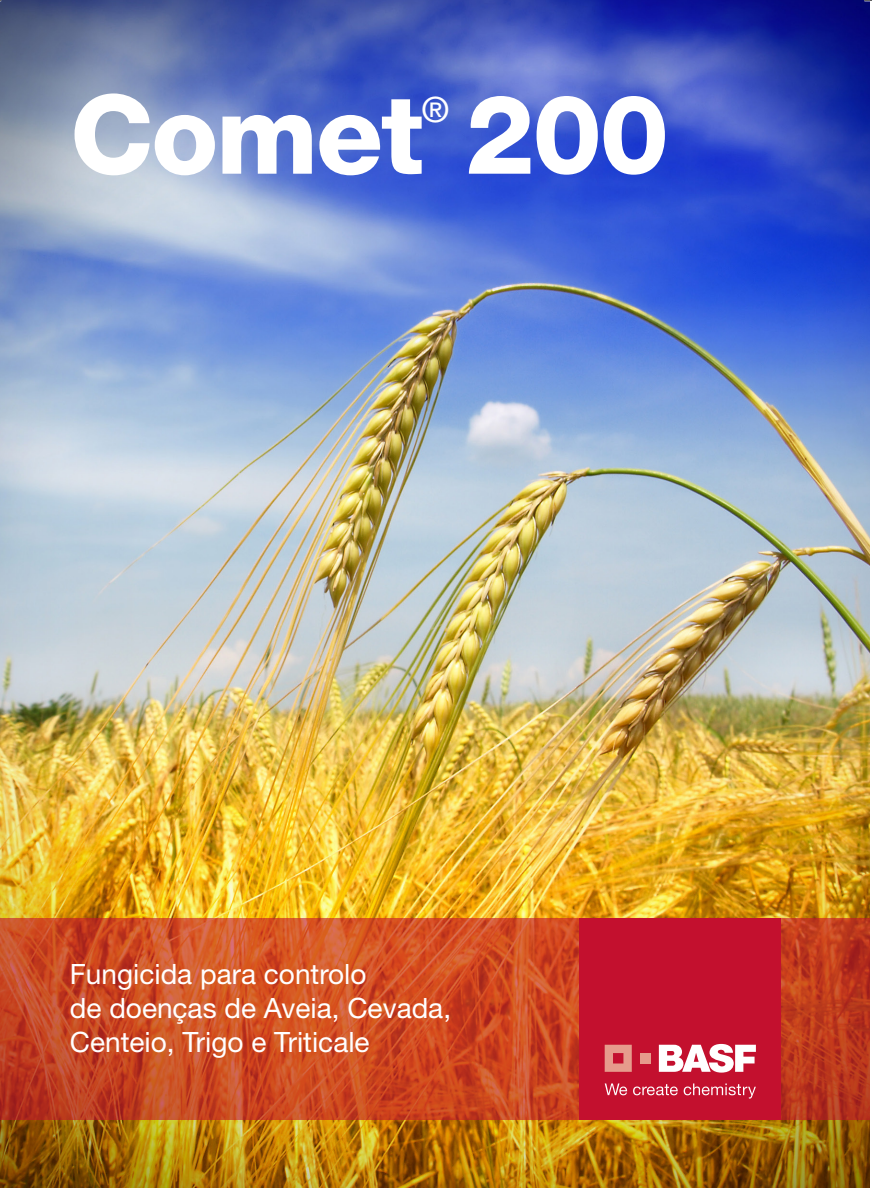
<style>
.page{position:relative;width:872px;height:1188px;background:#fff}
.page>*{position:absolute;margin:0;border:0;box-sizing:border-box;transform-origin:0 0}
.texto{font:800 110px "Helvetica Neue LT Std";letter-spacing:-.02em;color:#fff}
.texto-2{font:500 35px "Helvetica Neue LT Std";color:#fff}
.t1{font:28px "Helvetica Neue LT Std";color:#fff}
</style>
<div class="page">
<img style="left:0;top:0;width:869px;height:1187px">
<svg style="left:0;top:918px;width:869px;height:202px;background:#ca4923"></svg>
<div style="left:579px;top:918px;width:202px;height:202px;background:#c3102e"></div>
<svg style="left:605px;top:1044px;width:27px;height:27px"></svg>
<div style="left:640px;top:1053px;width:10px;height:10px;background:#e69b8c"></div>
<svg style="left:659px;top:1043px;width:97px;height:29px"></svg>
<svg style="left:605px;top:1083px;width:22px;height:12px"></svg>
<svg style="left:633px;top:1084px;width:45px;height:11px"></svg>
<svg style="left:684px;top:1083px;width:72px;height:15px"></svg>
<p class="texto" style="left:70px;top:69px;width:600px">Comet 200</p>
<p class="texto-2" style="left:421px;top:88px;width:29px">®</p>
<p class="t1" style="left:70px;top:957px;width:298px">Fungicida para controlo</p>
<p class="t1" style="left:70px;top:991px;width:383px">de doenças de Aveia, Cevada,</p>
<p class="t1" style="left:70px;top:1024px;width:301px">Centeio, Trigo e Triticale</p>
</div>
